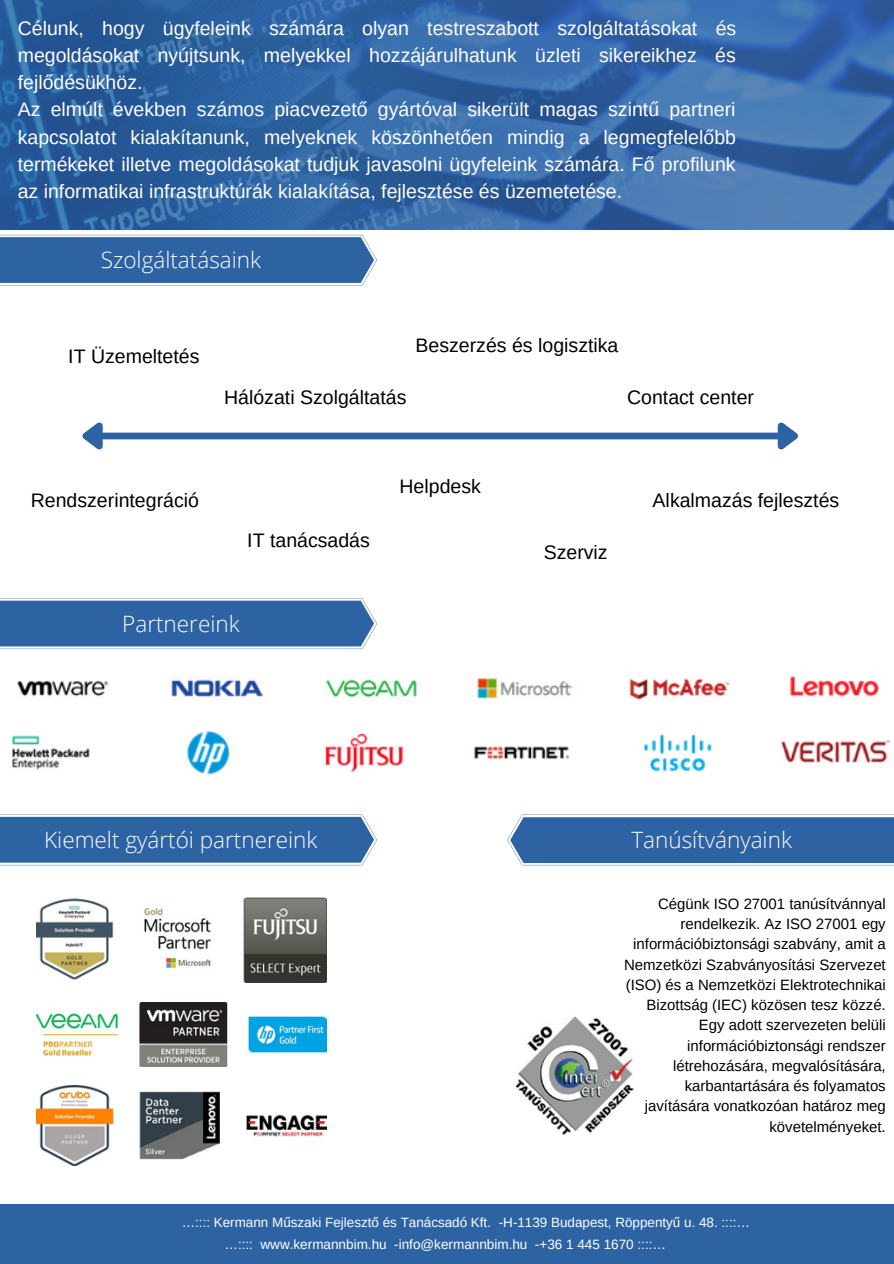
<style>
.page{position:relative;width:894px;height:1264px;background:#fff}
.page>*{position:absolute;margin:0;border:0;box-sizing:border-box;transform-origin:0 0}
.t1{font:300 22.5px "Open Sans";color:#fefefe}
.t2{font:19.5px/27px "Arimo";color:#fefefe;text-align:justify}
.t3{font:19.5px "Arimo";color:#000}
.t4{font:15px/20.2px "Arimo";color:#000;text-align:right}
.t5{font:13.5px "Arimo";color:#fefefe}
.t6{font:13.5px "Arimo";color:#fff}
</style>
<div class="page">
<img style="left:17px;top:676px;width:863px;height:24px">
<img style="left:12px;top:731px;width:878px;height:44px">
<svg style="left:0;top:0;width:893px;height:230px;background:#3466a5"></svg>
<svg style="left:0;top:235px;width:377px;height:50px;background:#4372ac"></svg>
<img style="left:36px;top:897px;width:290px;height:85px">
<img style="left:36px;top:1002px;width:290px;height:64px">
<img style="left:36px;top:1085px;width:290px;height:80px">
<div style="left:0;top:1203px;width:893px;height:60px;background:#2e63a3"></div>
<img style="left:515px;top:1016px;width:119px;height:119px">
<svg style="left:0;top:814px;width:377px;height:51px;background:#4674ad"></svg>
<svg style="left:507px;top:814px;width:386px;height:51px;background:#4675ad"></svg>
<div style="left:101px;top:432px;width:678px;height:7px;background:#2e63a3"></div>
<svg style="left:82px;top:422px;width:27px;height:28px"></svg>
<svg style="left:771px;top:422px;width:27px;height:28px"></svg>
<svg style="left:0;top:598px;width:377px;height:51px;background:#4574ad"></svg>
<p class="t2" style="left:18px;top:15px;width:720px">Célunk, hogy ügyfeleink számára olyan testreszabott szolgáltatásokat és megoldásokat nyújtsunk, melyekkel hozzájárulhatunk üzleti sikereikhez és fejlődésükhöz.</p>
<p class="t2" style="left:18px;top:96px;width:719px">Az elmúlt években számos piacvezető gyártóval sikerült magas szintű partneri kapcsolatot kialakítanunk, melyeknek köszönhetően mindig a legmegfelelőbb termékeket illetve megoldásokat tudjuk javasolni ügyfeleink számára. Fő profilunk az informatikai infrastruktúrák kialakítása, fejlesztése és üzemetetése.</p>
<p class="t1" style="left:101px;top:244px;width:162px">Szolgáltatásaink</p>
<p class="t3" style="left:68px;top:345px;width:133px">IT Üzemeltetés</p>
<p class="t3" style="left:415px;top:334px;width:204px">Beszerzés és logisztika</p>
<p class="t3" style="left:224px;top:386px;width:184px">Hálózati Szolgáltatás</p>
<p class="t3" style="left:627px;top:386px;width:128px">Contact center</p>
<p class="t3" style="left:31px;top:489px;width:170px">Rendszerintegráció</p>
<p class="t3" style="left:247px;top:530px;width:124px">IT tanácsadás</p>
<p class="t1" style="left:122px;top:607px;width:119px">Partnereink</p>
<p class="t3" style="left:399px;top:475px;width:83px">Helpdesk</p>
<p class="t3" style="left:543px;top:541px;width:65px">Szerviz</p>
<p class="t3" style="left:652px;top:489px;width:188px">Alkalmazás fejlesztés</p>
<p class="t1" style="left:44px;top:823px;width:275px">Kiemelt gyártói partnereink</p>
<p class="t1" style="left:631px;top:823px;width:162px">Tanúsítványaink</p>
<p class="t4" style="left:624px;top:893px;width:263px">Cégünk ISO 27001 tanúsítvánnyal rendelkezik. Az ISO 27001 egy információbiztonsági szabvány, amit a Nemzetközi Szabványosítási Szervezet (ISO) és a Nemzetközi Elektrotechnikai Bizottság (IEC) közösen tesz közzé.<br>Egy adott szervezeten belüli információbiztonsági rendszer létrehozására, megvalósítására, karbantartására és folyamatos javítására vonatkozóan határoz meg követelményeket.</p>
<p class="t5" style="left:182px;top:1214px;width:569px">…:::: Kermann Műszaki Fejlesztő és Tanácsadó Kft. -H-1139 Budapest, Röppentyű u. 48. ::::…</p>
<p class="t6" style="left:224px;top:1236px;width:443px">…:::: www.kermannbim.hu -info@kermannbim.hu -+36 1 445 1670 ::::…</p>
</div>
